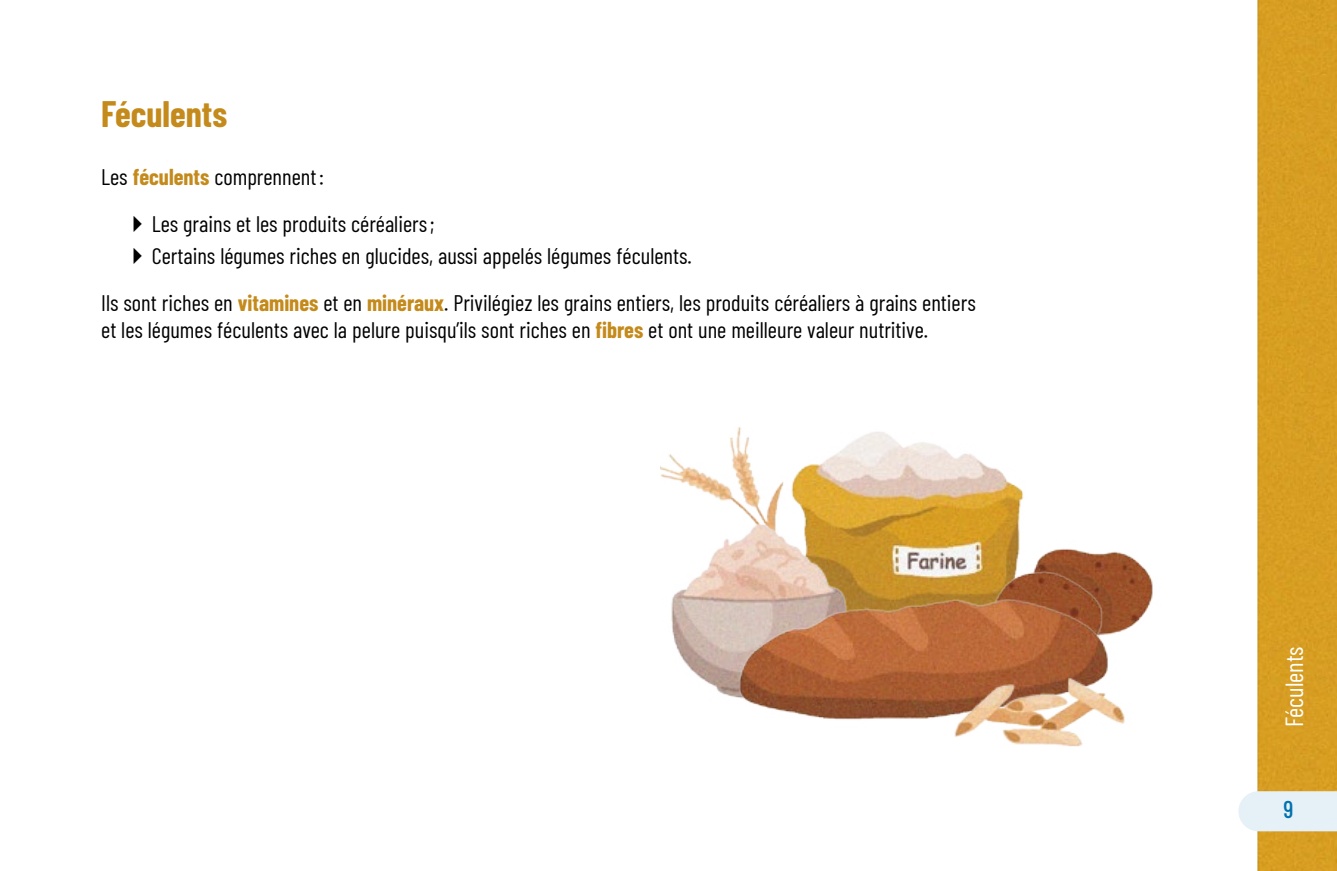
<style>
.page{position:relative;width:1337px;height:871px;background:#fff}
.page>*{position:absolute;margin:0;border:0;box-sizing:border-box;transform-origin:0 0}
.t1{font:700 36px "Barlow Condensed";color:#c48a1b}
.t2{font:24.75px "Barlow Condensed";color:#fff}
.t3{font:500 24.3px "Barlow Condensed";color:#0071ae}
.t4{font:22.5px/27px "Barlow Condensed";color:#000}
.s1{font-weight:700;color:#c48a1b}
</style>
<div class="page">
<div style="left:1257px;top:0;width:64px;height:871px;background:#d79e22"></div>
<div style="left:1321px;top:0;width:15px;height:871px;background:#d79e22"></div>
<svg style="left:1238px;top:791px;width:98px;height:40px;background:#e7f1f6"></svg>
<img style="left:886px;top:434px;width:102px;height:47px">
<img style="left:950px;top:467px;width:58px;height:14px">
<img style="left:730px;top:427px;width:156px;height:16px">
<img style="left:661px;top:443px;width:265px;height:75px">
<img style="left:924px;top:481px;width:98px;height:9px">
<img style="left:914px;top:490px;width:110px;height:28px">
<img style="left:671px;top:518px;width:482px;height:202px">
<img style="left:874px;top:597px;width:279px;height:150px">
<h2 class="t1" style="left:101px;top:89px;width:127px">Féculents</h2>
<p class="t4" style="left:101px;top:161px;width:224px">Les <span class="s1">féculents</span> comprennent:</p>
<p class="t4" style="left:152px;top:209px;width:284px">Les grains et les produits céréaliers;</p>
<p class="t4" style="left:152px;top:241px;width:541px">Certains légumes riches en glucides, aussi appelés légumes féculents.</p>
<p class="t4" style="left:101px;top:288px;width:876px">Ils sont riches en <span class="s1">vitamines</span> et en <span class="s1">minéraux</span>. Privilégiez les grains entiers, les produits céréaliers à grains entiers et les légumes féculents avec la pelure puisqu’ils sont riches en <span class="s1">fibres</span> et ont une meilleure valeur nutritive.</p>
<p class="t2" style="left:1276px;top:727px;width:82px;rotate:-90deg">Féculents</p>
<p class="t3" style="left:1283px;top:792px;width:12px">9</p>
</div>
